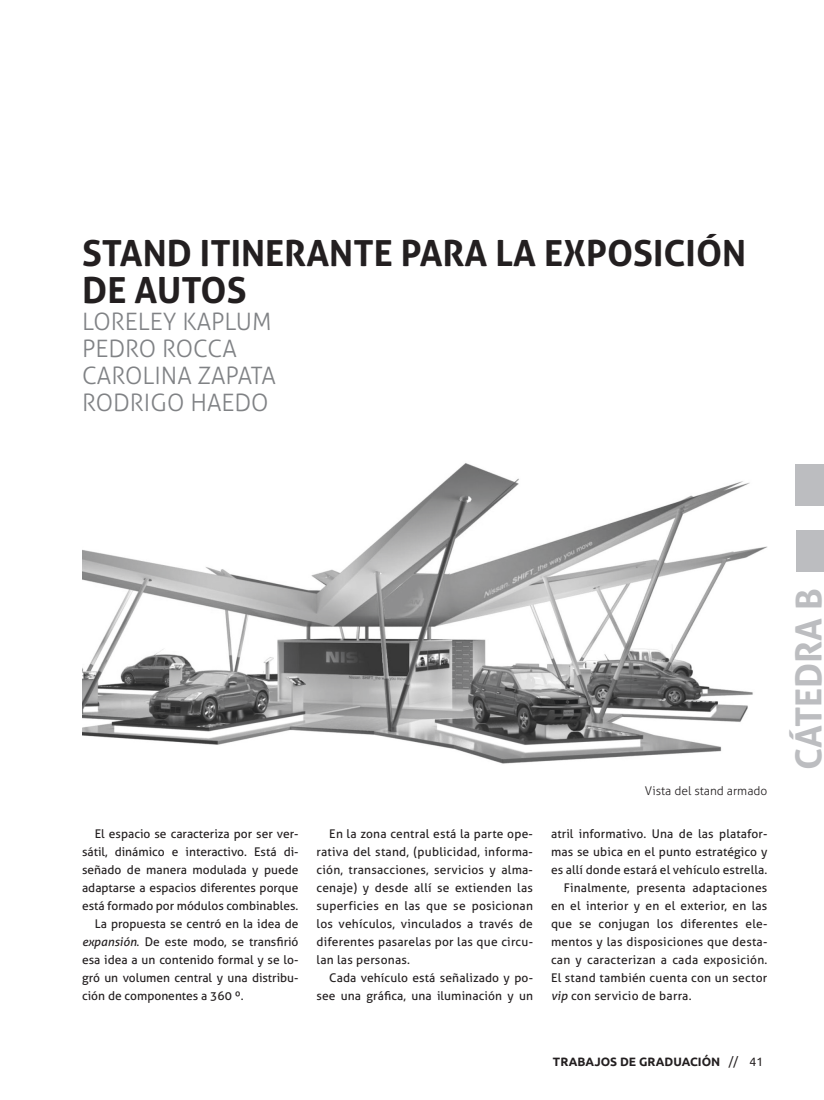
<style>
.page{position:relative;width:824px;height:1100px;background:#fff}
.page>*{position:absolute;margin:0;border:0;box-sizing:border-box;transform-origin:0 0}
.t1{font:700 36px/37.5px "Aller";color:#231f20}
.t2{font:700 36px "Aller";color:#bcbdc0}
.t3{font:300 24px "Aller";letter-spacing:-.01em;color:#808285}
.t4{font:12px/18px "Aller";letter-spacing:.01em;color:#231f20;text-align:justify}
.t5{font:12px "Aller 2";letter-spacing:.01em;color:#231f20}
.t6{font:700 12px "Ubuntu";color:#231f20}
.t7{font:300 12px "Aller";color:#231f20}
.s1{font-family:"Aller";font-style:italic}
.s2{font-style:italic}
.s3{font-family:"Ubuntu Regular 2";font-weight:400}
.s4{font-weight:400}
.s5{font-size:35.25px}
</style>
<div class="page">
<div style="left:794px;top:465px;width:29px;height:41px;background:#bcbdc0"></div>
<div style="left:796px;top:530px;width:27px;height:41px;background:#bcbdc0"></div>
<img style="left:82px;top:463px;width:685px;height:301px">
<h1 class="t1" style="left:82px;top:234px;width:638px">STAND ITINERANTE PARA LA EXPOSICIÓN<br>DE AUTOS</h1>
<h2 class="t3" style="left:82px;top:307px;width:26px">LORELE</h2>
<h2 class="t3" style="left:162px;top:307px;width:35px">Y KAPLUM</h2>
<h2 class="t3" style="left:82px;top:334px;width:29px">PEDRO</h2>
<h2 class="t3" style="left:162px;top:334px;width:22px">ROCCA</h2>
<h2 class="t3" style="left:82px;top:361px;width:30px">CAROLINA</h2>
<h2 class="t3" style="left:198px;top:361px;width:14px">ZAPATA</h2>
<h2 class="t3" style="left:82px;top:388px;width:29px">RODRIGO</h2>
<h2 class="t3" style="left:190px;top:388px;width:33px">HAEDO</h2>
<p class="t4" style="left:82px;top:825px;width:218px;text-align:right">El espacio se caracteriza por ser ver&shy;sátil, dinámico e interactivo. Está di&shy;señado de manera modulada y puede adaptarse a espacios diferentes porque está formado por módulos combinables.<br>La propuesta se centró en la idea de</p>
<p class="t5" style="left:82px;top:934px;width:218px"><span class="s1">expansión</span>. De este modo, se transfirió</p>
<p class="t4" style="left:82px;top:951px;width:218px">esa idea a un contenido formal y se lo&shy;gró un volumen central y una distribu&shy;ción de componentes a 360 º.</p>
<p class="t4" style="left:316px;top:825px;width:218px;text-indent:13px">En la zona central está la parte ope&shy;rativa del stand, (publicidad, informa&shy;ción, transacciones, servicios y alma&shy;cenaje) y desde allí se extienden las superficies en las que se posicionan los vehículos, vinculados a través de diferentes pasarelas por las que circu&shy;lan las personas.</p>
<p class="t4" style="left:329px;top:969px;width:205px">Cada vehículo está señalizado y po-</p>
<p class="t5" style="left:316px;top:988px;width:218px">see una gráfica, una iluminación y un</p>
<p class="t7" style="left:644px;top:783px;width:124px">VISTA DEL STAND ARMADO</p>
<p class="t4" style="left:550px;top:825px;width:218px">atril informativo. Una de las platafor-</p>
<p class="t4" style="left:550px;top:843px;width:218px">mas se ubica en el punto estratégico y</p>
<p class="t4" style="left:550px;top:861px;width:218px">es allí donde estará el vehículo estrella.</p>
<p class="t4" style="left:563px;top:879px;width:205px">Finalmente, presenta adaptaciones</p>
<p class="t4" style="left:550px;top:897px;width:218px">en el interior y en el exterior, en las</p>
<p class="t4" style="left:550px;top:915px;width:218px">que se conjugan los diferentes ele-</p>
<p class="t4" style="left:550px;top:933px;width:218px">mentos y las disposiciones que desta-</p>
<p class="t4" style="left:550px;top:951px;width:218px">can y caracterizan a cada exposición.</p>
<p class="t4" style="left:550px;top:969px;width:218px">El stand también cuenta con un sector</p>
<p class="t4" style="left:550px;top:987px;width:142px"><span class="s2">vip</span> con servicio de barra.</p>
<p class="t6" style="left:552px;top:1054px;width:211px">TRABAJOS DE GRADUACIÓN <span class="s3">//</span> <span class="s4">41</span></p>
<h1 class="t2" style="left:786px;top:770px;width:179px;rotate:-90deg">CÁTEDRA <span class="s5">B</span></h1>
</div>
